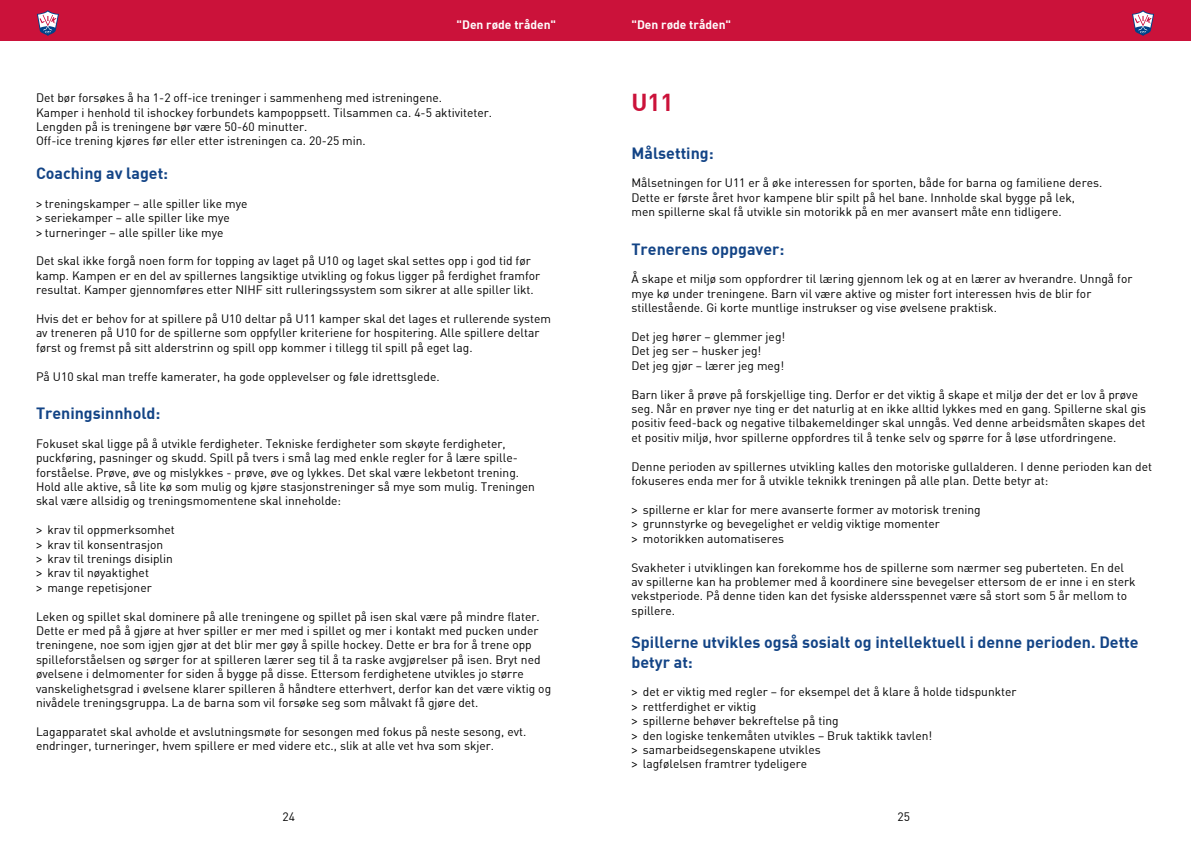
<style>
.page{position:relative;width:1191px;height:842px;background:#fff}
.page>*{position:absolute;margin:0;border:0;box-sizing:border-box;transform-origin:0 0}
.t1{font:700 24px "DI Nbek";color:#cb123a}
.t2{font:700 16px/19.2px "DI Nbek";color:#134486}
.t3{font:12px/14.4px "DIN Bek";color:#000}
.t4{font:700 12px "DI Nbek";color:#fff}
.s1{font-family:"Calibri"}
</style>
<div class="page">
<div style="left:0;top:0;width:1191px;height:41px;background:#cb123a"></div>
<svg style="left:37px;top:10px;width:22px;height:26px"></svg>
<svg style="left:1132px;top:10px;width:22px;height:26px"></svg>
<p class="t4" style="left:456px;top:17px;width:101px">"Den røde tråden"</p>
<p class="t4" style="left:631px;top:17px;width:101px">"Den røde tråden"</p>
<p class="t3" style="left:36px;top:90px;width:457px">Det bør forsøkes å ha 1-2 off-ice treninger i sammenheng med istreningene.<br>Kamper i henhold til ishockey forbundets kampoppsett. Tilsammen ca. 4-5 aktiviteter.<br>Lengden på is treningene bør være 50-60 minutter.<br>Off-ice trening kjøres før eller etter istreningen ca. 20-25 min.</p>
<h2 class="t2" style="left:36px;top:163px;width:134px">Coaching av laget:</h2>
<p class="t3" style="left:36px;top:196px;width:213px"><span class="s1">˃</span> treningskamper – alle spiller like mye <span class="s1">˃</span> seriekamper – alle spiller like mye<br><span class="s1">˃</span> turneringer – alle spiller like mye</p>
<p class="t3" style="left:36px;top:254px;width:506px">Det skal ikke forgå noen form for topping av laget på U10 og laget skal settes opp i god tid før kamp. Kampen er en del av spillernes langsiktige utvikling og fokus ligger på ferdighet framfor resultat. Kamper gjennomføres etter NIHF sitt rulleringssystem som sikrer at alle spiller likt.</p>
<p class="t3" style="left:36px;top:311px;width:516px">Hvis det er behov for at spillere på U10 deltar på U11 kamper skal det lages et rullerende system av treneren på U10 for de spillerne som oppfyller kriteriene for hospitering. Alle spillere deltar først og fremst på sitt alderstrinn og spill opp kommer i tillegg til spill på eget lag.</p>
<p class="t3" style="left:36px;top:369px;width:405px">På U10 skal man treffe kamerater, ha gode opplevelser og føle idrettsglede.</p>
<h2 class="t2" style="left:36px;top:403px;width:126px">Treningsinnhold:</h2>
<p class="t3" style="left:36px;top:436px;width:500px">Fokuset skal ligge på å utvikle ferdigheter. Tekniske ferdigheter som skøyte ferdigheter, puckføring, pasninger og skudd. Spill på tvers i små lag med enkle regler for å lære spille&shy;forståelse. Prøve, øve og mislykkes - prøve, øve og lykkes. Det skal være lekbetont trening.<br>Hold alle aktive, så lite kø som mulig og kjøre stasjonstreninger så mye som mulig. Treningen skal være allsidig og treningsmomentene skal inneholde:</p>
<p class="t3" style="left:36px;top:522px;width:140px"><span class="s1">˃</span> krav til oppmerksomhet <span class="s1">˃</span> krav til konsentrasjon<br><span class="s1">˃</span> krav til trenings disiplin <span class="s1">˃</span> krav til nøyaktighet<br><span class="s1">˃</span> mange repetisjoner</p>
<p class="t3" style="left:36px;top:609px;width:516px">Leken og spillet skal dominere på alle treningene og spillet på isen skal være på mindre flater.<br>Dette er med på å gjøre at hver spiller er mer med i spillet og mer i kontakt med pucken under treningene, noe som igjen gjør at det blir mer gøy å spille hockey. Dette er bra for å trene opp spilleforståelsen og sørger for at spilleren lærer seg til å ta raske avgjørelser på isen. Bryt ned øvelsene i delmomenter for siden å bygge på disse. Ettersom ferdighetene utvikles jo større vanskelighetsgrad i øvelsene klarer spilleren å håndtere etterhvert, derfor kan det være viktig og nivådele treningsgruppa. La de barna som vil forsøke seg som målvakt få gjøre det.</p>
<p class="t3" style="left:36px;top:724px;width:492px">Lagapparatet skal avholde et avslutningsmøte for sesongen med fokus på neste sesong, evt. endringer, turneringer, hvem spillere er med videre etc., slik at alle vet hva som skjer.</p>
<h1 class="t1" style="left:631px;top:86px;width:44px">U11</h1>
<h2 class="t2" style="left:631px;top:143px;width:84px">Målsetting:</h2>
<p class="t3" style="left:631px;top:176px;width:472px">Målsetningen for U11 er å øke interessen for sporten, både for barna og familiene deres.<br>Dette er første året hvor kampene blir spilt på hel bane. Innholde skal bygge på lek,<br>men spillerne skal få utvikle sin motorikk på en mer avansert måte enn tidligere.</p>
<h2 class="t2" style="left:631px;top:239px;width:154px">Trenerens oppgaver:</h2>
<p class="t3" style="left:631px;top:272px;width:502px">Å skape et miljø som oppfordrer til læring gjennom lek og at en lærer av hverandre. Unngå for mye kø under treningene. Barn vil være aktive og mister fort interessen hvis de blir for stillestående. Gi korte muntlige instrukser og vise øvelsene praktisk.</p>
<p class="t3" style="left:631px;top:329px;width:155px">Det jeg hører – glemmer jeg!<br>Det jeg ser – husker jeg!<br>Det jeg gjør – lærer jeg meg!</p>
<p class="t3" style="left:631px;top:387px;width:516px">Barn liker å prøve på forskjellige ting. Derfor er det viktig å skape et miljø der det er lov å prøve seg. Når en prøver nye ting er det naturlig at en ikke alltid lykkes med en gang. Spillerne skal gis positiv feed-back og negative tilbakemeldinger skal unngås. Ved denne arbeidsmåten skapes det et positiv miljø, hvor spillerne oppfordres til å tenke selv og spørre for å løse utfordringene.</p>
<p class="t3" style="left:631px;top:459px;width:522px">Denne perioden av spillernes utvikling kalles den motoriske gullalderen. I denne perioden kan det fokuseres enda mer for å utvikle teknikk treningen på alle plan. Dette betyr at:</p>
<p class="t3" style="left:631px;top:502px;width:351px"><span class="s1">˃</span> spillerne er klar for mere avanserte former av motorisk trening <span class="s1">˃</span> grunnstyrke og bevegelighet er veldig viktige momenter<br><span class="s1">˃</span> motorikken automatiseres</p>
<p class="t3" style="left:631px;top:560px;width:505px">Svakheter i utviklingen kan forekomme hos de spillerne som nærmer seg puberteten. En del av spillerne kan ha problemer med å koordinere sine bevegelser ettersom de er inne i en sterk vekstperiode. På denne tiden kan det fysiske aldersspennet være så stort som 5 år mellom to spillere.</p>
<h2 class="t2" style="left:631px;top:632px;width:509px">Spillerne utvikles også sosialt og intellektuell i denne perioden. Dette betyr at:</h2>
<p class="t3" style="left:631px;top:684px;width:386px"><span class="s1">˃</span> det er viktig med regler – for eksempel det å klare å holde tidspunkter <span class="s1">˃</span> rettferdighet er viktig<br><span class="s1">˃</span> spillerne behøver bekreftelse på ting<br><span class="s1">˃</span> den logiske tenkemåten utvikles – Bruk taktikk tavlen!<br><span class="s1">˃</span> samarbeidsegenskapene utvikles<br><span class="s1">˃</span> lagfølelsen framtrer tydeligere</p>
<p class="t3" style="left:282px;top:810px;width:14px">24</p>
<p class="t3" style="left:897px;top:810px;width:14px">25</p>
</div>
